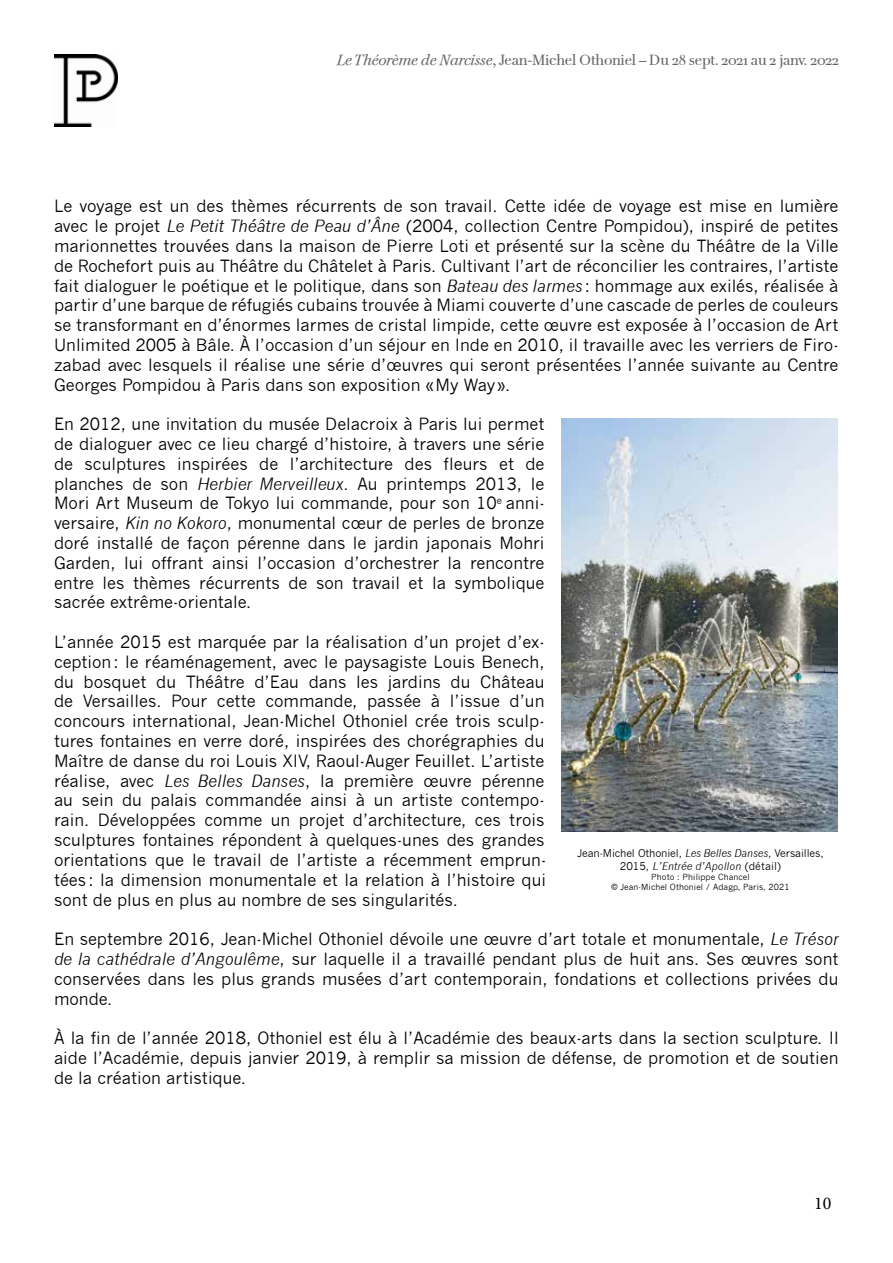
<style>
.page{position:relative;width:893px;height:1263px;background:#fff}
.page>*{position:absolute;margin:0;border:0;box-sizing:border-box;transform-origin:0 0}
.t1{font:18px "Minion Pro";color:#000}
.t2{font:16.5px/19.8px "News Gothic";color:#000;text-align:justify}
.t3{font:15px "Petit Palais Normal";letter-spacing:-.025em;color:#636569}
.t4{font:10.5px/12.6px "News Gothic";letter-spacing:-.01em;color:#000;text-align:center}
.t5{font:8.25px/9.9px "News Gothic";letter-spacing:.01em;color:#000;text-align:center}
.s1{font-family:"Petit Palais";font-style:italic}
.s2{font-style:italic}
</style>
<div class="page">
<img style="left:54px;top:54px;width:64px;height:72px">
<img style="left:562px;top:418px;width:275px;height:413px">
<p class="t3" style="left:337px;top:51px;width:503px"><span class="s1">Le Théorème de Narcisse</span>, Jean-Michel Othoniel – Du 28 sept. 2021 au 2 janv. 2022</p>
<p class="t2" style="left:54px;top:197px;width:786px;text-align:left">Le voyage est un des thèmes récurrents de son travail. Cette idée de voyage est mise en lumière avec le projet <span class="s2">Le Petit Théâtre de Peau d’Âne</span> (2004, collection Centre Pompidou), inspiré de petites marionnettes trouvées dans la maison de Pierre Loti et présenté sur la scène du Théâtre de la Ville de Rochefort puis au Théâtre du Châtelet à Paris. Cultivant l’art de réconcilier les contraires, l’artiste fait dialoguer le poétique et le politique, dans son <span class="s2">Bateau des larmes</span> : hommage aux exilés, réalisée à partir d’une barque de réfugiés cubains trouvée à Miami couverte d’une cascade de perles de couleurs se transformant en d’énormes larmes de cristal limpide, cette œuvre est exposée à l’occasion de Art Unlimited 2005 à Bâle. À l’occasion d’un séjour en Inde en 2010, il travaille avec les verriers de Firo&shy;zabad avec lesquels il réalise une série d’œuvres qui seront présentées l’année suivante au Centre Georges Pompidou à Paris dans son exposition «My Way».</p>
<p class="t2" style="left:54px;top:414px;width:492px">En 2012, une invitation du musée Delacroix à Paris lui permet de dialoguer avec ce lieu chargé d’histoire, à travers une série de sculptures inspirées de l’architecture des fleurs et de planches de son <span class="s2">Herbier Merveilleux</span>. Au printemps 2013, le Mori Art Museum de Tokyo lui commande, pour son 10<sup>e</sup> anni&shy;versaire, <span class="s2">Kin no Kokoro</span>, monumental cœur de perles de bronze doré installé de façon pérenne dans le jardin japonais Mohri Garden, lui offrant ainsi l’occasion d’orchestrer la rencontre entre les thèmes récurrents de son travail et la symbolique sacrée extrême-orientale.</p>
<p class="t2" style="left:54px;top:632px;width:494px">L’année 2015 est marquée par la réalisation d’un projet d’ex&shy;ception: le réaménagement, avec le paysagiste Louis Benech, du bosquet du Théâtre d’Eau dans les jardins du Château de Versailles. Pour cette commande, passée à l’issue d’un concours international, Jean-Michel Othoniel crée trois sculp&shy;tures fontaines en verre doré, inspirées des chorégraphies du Maître de danse du roi Louis XIV, Raoul-Auger Feuillet. L’artiste réalise, avec <span class="s2">Les Belles Danses</span>, la première œuvre pérenne au sein du palais commandée ainsi à un artiste contempo&shy;rain. Développées comme un projet d’architecture, ces trois sculptures fontaines répondent à quelques-unes des grandes orientations que le travail de l’artiste a récemment emprun&shy;tées: la dimension monumentale et la relation à l’histoire qui sont de plus en plus au nombre de ses singularités.</p>
<p class="t2" style="left:54px;top:929px;width:786px">En septembre 2016, Jean-Michel Othoniel dévoile une œuvre d’art totale et monumentale, <span class="s2">Le Trésor de la cathédrale d’Angoulême</span>, sur laquelle il a travaillé pendant plus de huit ans. Ses œuvres sont conservées dans les plus grands musées d’art contemporain, fondations et collections privées du monde.</p>
<p class="t2" style="left:54px;top:1028px;width:786px">À la fin de l’année 2018, Othoniel est élu à l’Académie des beaux-arts dans la section sculpture. Il aide l’Académie, depuis janvier 2019, à remplir sa mission de défense, de promotion et de soutien de la création artistique.</p>
<p class="t4" style="left:577px;top:847px;width:248px">Jean-Michel Othoniel, <span class="s2">Les Belles Danses</span>, Versailles,<br>2015, <span class="s2">L’Entrée d’Apollon</span> (détail)</p>
<p class="t5" style="left:611px;top:872px;width:180px">Photo : Philippe Chancel<br>© Jean-Michel Othoniel / Adagp, Paris, 2021</p>
<p class="t1" style="left:814px;top:1191px;width:19px">10</p>
</div>
